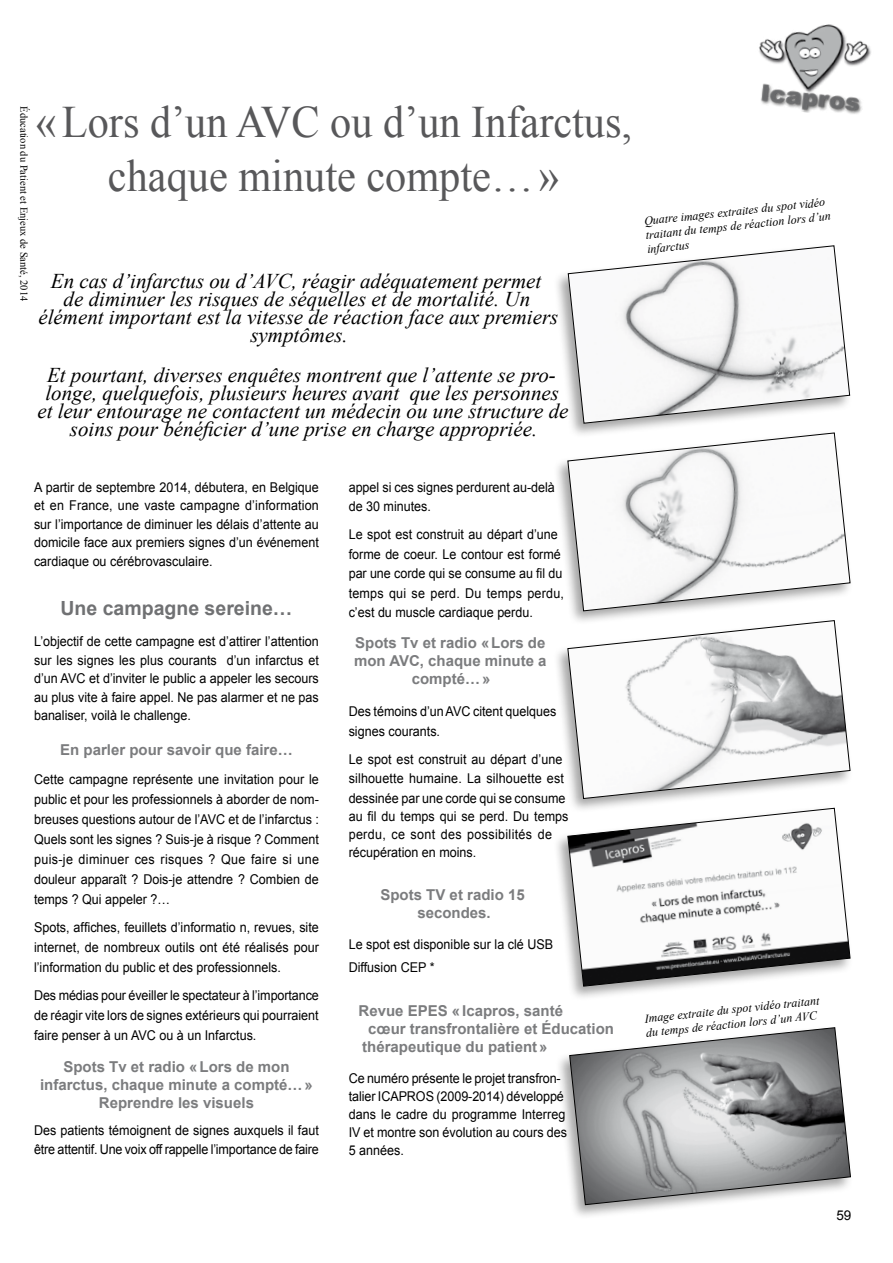
<style>
.page{position:relative;width:893px;height:1263px;background:#fff}
.page>*{position:absolute;margin:0;border:0;box-sizing:border-box;transform-origin:0 0}
.t1{font:45px/54px "Times New Roman";color:#58585a;text-align:center;scale:.94 1}
.t2{font:italic 21px/18px "Times New Roman";color:#000;text-align:center}
.t3{font:700 19.5px "Arial";color:#707173}
.t4{font:700 15px/18px "Arial";color:#7b7c7e;text-align:center}
.t5{font:13.5px/20px "Arial";color:#000;scale:.93 1}
.t6{font:13.5px "Arial";color:#000}
.t7{font:italic 12px/14.4px "Times New Roman";color:#000}
.t8{font:10.5px "Times New Roman";color:#000}
</style>
<div class="page">
<img style="left:759px;top:24px;width:112px;height:90px">
<div style="left:552px;top:242px;width:299px;height:195px;background:#000;opacity:.36"></div>
<svg style="left:567px;top:245px;width:283px;height:179px"></svg>
<div style="left:552px;top:429px;width:300px;height:196px;background:#000;opacity:.36"></div>
<svg style="left:567px;top:432px;width:284px;height:180px"></svg>
<div style="left:552px;top:617px;width:300px;height:196px;background:#000;opacity:.36"></div>
<svg style="left:567px;top:620px;width:284px;height:179px"></svg>
<div style="left:552px;top:804px;width:300px;height:196px;background:#000;opacity:.36"></div>
<svg style="left:567px;top:807px;width:284px;height:180px"></svg>
<div style="left:554px;top:1024px;width:298px;height:195px;background:#000;opacity:.36"></div>
<svg style="left:569px;top:1027px;width:282px;height:178px;background:#a7a8a9"></svg>
<p class="t8" style="left:31px;top:106px;width:196px;rotate:90deg">éducation du Patient et Enjeux de Santé, 2014</p>
<h1 class="t1" style="left:35px;top:95px;width:636px">« Lors d’un AVC ou d’un Infarctus, chaque minute compte…»</h1>
<h2 class="t2" style="left:38px;top:272px;width:522px">En cas d’infarctus ou d’AVC, réagir adéquatement permet<br>de diminuer les risques de séquelles et de mortalité. Un élément important est la vitesse de réaction face aux premiers symptômes.</h2>
<p class="t2" style="left:37px;top:365px;width:533px">Et pourtant, diverses enquêtes montrent que l’attente se pro&shy;longe, quelquefois, plusieurs heures avant que les personnes et leur entourage ne contactent un médecin ou une structure de soins pour bénéficier d’une prise en charge appropriée.</p>
<p class="t7" style="left:643px;top:213px;width:188px;rotate:-6deg">Quatre images extraites du spot vidéo traitant du temps de réaction lors d’un infarctus</p>
<p class="t5" style="left:34px;top:478px;width:308px;line-height:18.5px;text-align:justify">A partir de septembre 2014, débutera, en Belgique et en France, une vaste campagne d’information sur l’importance de diminuer les délais d’attente au domicile face aux premiers signes d’un événement cardiaque ou cérébrovasculaire.</p>
<h3 class="t3" style="left:61px;top:595px;width:233px">Une campagne sereine…</h3>
<p class="t5" style="left:34px;top:632px;width:308px;line-height:18.5px;text-align:justify">L’objectif de cette campagne est d’attirer l’attention sur les signes les plus courants d’un infarctus et d’un AVC et d’inviter le public a appeler les secours au plus vite à faire appel. Ne pas alarmer et ne pas banaliser, voilà le challenge.</p>
<p class="t4" style="left:60px;top:742px;width:234px">En parler pour savoir que faire…</p>
<p class="t5" style="left:34px;top:769px;width:308px;text-align:justify">Cette campagne représente une invitation pour le public et pour les professionnels à aborder de nom&shy;breuses questions autour de l’AVC et de l’infarctus :<br>Quels sont les signes ? Suis-je à risque ? Comment puis-je diminuer ces risques ? Que faire si une douleur apparaît ? Dois-je attendre ? Combien de temps ? Qui appeler ?…</p>
<p class="t5" style="left:34px;top:917px;width:308px;text-align:justify">Spots, affiches, feuillets d’informatio n, revues, site internet, de nombreux outils ont été réalisés pour l’information du public et des professionnels.</p>
<p class="t5" style="left:34px;top:986px;width:308px;text-align:justify">Des médias pour éveiller le spectateur à l’importance de réagir vite lors de signes extérieurs qui pourraient faire penser à un AVC ou à un Infarctus.</p>
<p class="t4" style="left:40px;top:1057px;width:274px;line-height:18.5px">Spots Tv et radio «Lors de mon infarctus, chaque minute a compté…»<br>Reprendre les visuels</p>
<p class="t5" style="left:34px;top:1121px;width:308px;line-height:18.5px">Des patients témoignent de signes auxquels il faut être attentif. Une voix off rappelle l’importance de faire</p>
<p class="t5" style="left:349px;top:477px;width:223px;line-height:19.5px">appel si ces signes perdurent au-delà de 30 minutes.</p>
<p class="t5" style="left:349px;top:525px;width:233px;line-height:19.5px">Le spot est construit au départ d’une forme de coeur. Le contour est formé par une corde qui se consume au fil du temps qui se perd. Du temps perdu, c’est du muscle cardiaque perdu.</p>
<p class="t4" style="left:354px;top:634px;width:194px">Spots Tv et radio «Lors de mon AVC, chaque minute a compté…»</p>
<p class="t5" style="left:349px;top:702px;width:225px;line-height:19.5px">Des témoins d’un AVC citent quelques signes courants.</p>
<p class="t5" style="left:349px;top:749px;width:235px;line-height:19.5px">Le spot est construit au départ d’une silhouette humaine. La silhouette est dessinée par une corde qui se consume</p>
<p class="t5" style="left:349px;top:807px;width:238px;line-height:18px">au fil du temps qui se perd. Du temps perdu, ce sont des possibilités de récupération en moins.</p>
<p class="t4" style="left:380px;top:886px;width:146px">Spots TV et radio 15 secondes.</p>
<p class="t5" style="left:349px;top:933px;width:221px;line-height:23.1px">Le spot est disponible sur la clé USB<br>Diffusion CEP *</p>
<p class="t4" style="left:359px;top:1002px;width:206px">Revue EPES «Icapros, santé</p>
<p class="t4" style="left:368px;top:1020px;width:247px">cœur transfrontalière et éducation</p>
<p class="t4" style="left:362px;top:1038px;width:187px">thérapeutique du patient»</p>
<p class="t5" style="left:349px;top:1069px;width:236px;line-height:18px">Ce numéro présente le projet transfron&shy;talier ICAPROS (2009-2014) développé dans le cadre du programme Interreg<br>IV et montre son évolution au cours des<br>5 années.</p>
<p class="t7" style="left:644px;top:1011px;width:177px;rotate:-6deg">Image extraite du spot vidéo traitant du temps de réaction lors d’un AVC</p>
<p class="t6" style="left:836px;top:1206px;width:17px">59</p>
</div>
